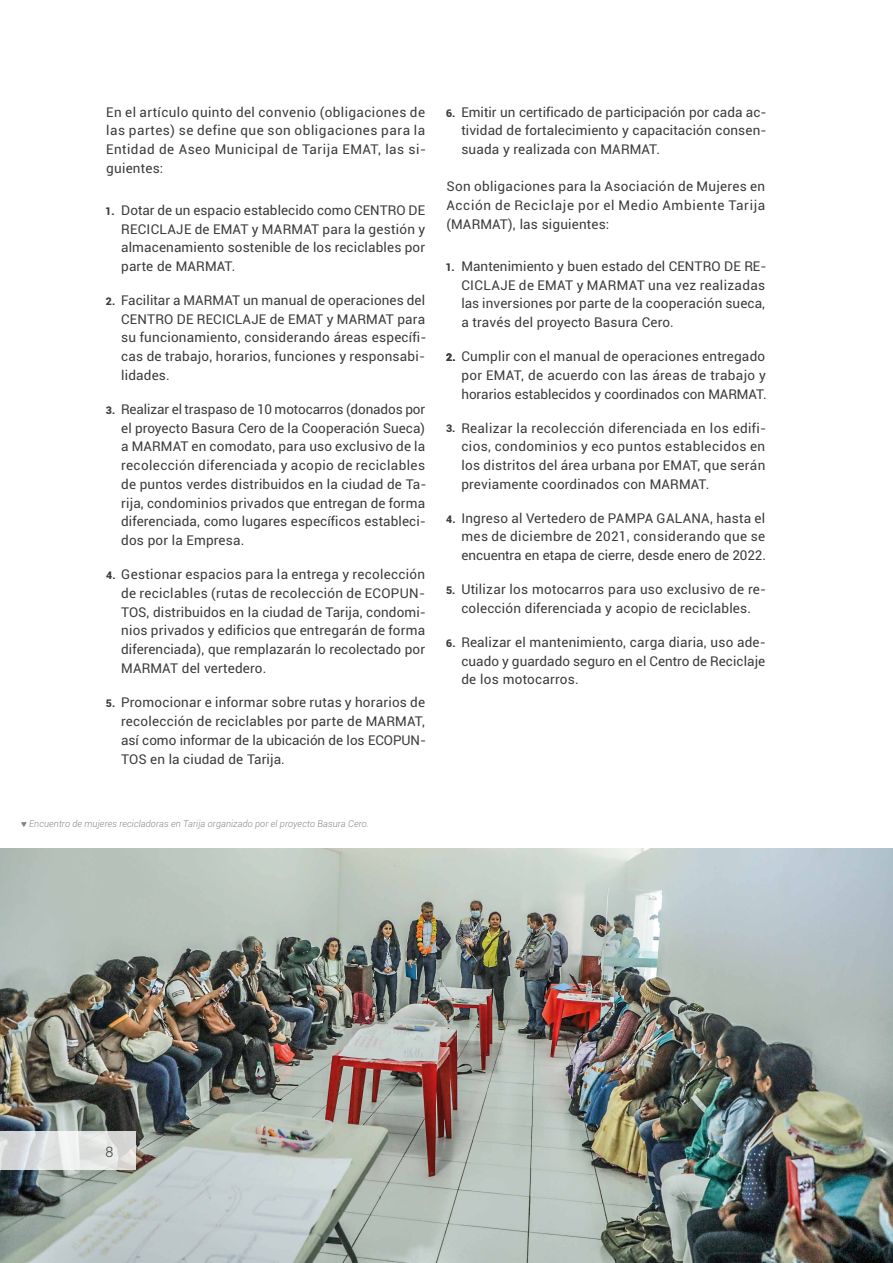
<style>
.page{position:relative;width:893px;height:1263px;background:#fff}
.page>*{position:absolute;margin:0;border:0;box-sizing:border-box;transform-origin:0 0}
.t1{font:300 14.25px "Roboto";color:#3c3c3b}
.t2{font:13.5px/18.8px "Roboto";letter-spacing:.015em;color:#3c3c3b;text-align:justify}
.t3{font:900 10.5px "Roboto";color:#3c3c3b}
.t4{font:italic 300 9.45px "Roboto";letter-spacing:.01em;color:#868686;scale:.95 1}
.s1{font-size:9px}
</style>
<div class="page">
<img style="left:0;top:848px;width:893px;height:415px">
<svg style="left:21px;top:822px;width:6px;height:5px"></svg>
<svg style="left:0;top:1132px;width:135px;height:38px;background:#dee1e0"></svg>
<p class="t2" style="left:106px;top:102px;width:321px">En el artículo quinto del convenio (obligaciones de las partes) se define que son obligaciones para la Entidad de Aseo Municipal de Tarija EMAT, las si&shy;guientes:</p>
<p class="t2" style="left:121px;top:200px;width:305px">Dotar de un espacio establecido como CENTRO DE RECICLAJE de EMAT y MARMAT para la gestión y almacenamiento sostenible de los reciclables por parte de MARMAT.</p>
<p class="t2" style="left:121px;top:290px;width:307px">Facilitar a MARMAT un manual de operaciones del CENTRO DE RECICLAJE de EMAT y MARMAT para su funcionamiento, considerando áreas específi&shy;cas de trabajo, horarios, funciones y responsabi&shy;lidades.</p>
<p class="t2" style="left:121px;top:399px;width:307px">Realizar el traspaso de 10 motocarros (donados por el proyecto Basura Cero de la Cooperación Sueca) a MARMAT en comodato, para uso exclusivo de la recolección diferenciada y acopio de reciclables de puntos verdes distribuidos en la ciudad de Ta&shy;rija, condominios privados que entregan de forma diferenciada, como lugares específicos estableci&shy;dos por la Empresa.</p>
<p class="t2" style="left:121px;top:564px;width:306px">Gestionar espacios para la entrega y recolección de reciclables (rutas de recolección de ECOPUN-TOS, distribuidos en la ciudad de Tarija, condomi&shy;nios privados y edificios que entregarán de forma diferenciada), que remplazarán lo recolectado por MARMAT del vertedero.</p>
<p class="t2" style="left:121px;top:693px;width:306px">Promocionar e informar sobre rutas y horarios de recolección de reciclables por parte de MARMAT, así como informar de la ubicación de los ECOPUN-TOS en la ciudad de Tarija.</p>
<p class="t3" style="left:105px;top:204px;width:11px">1.</p>
<p class="t3" style="left:106px;top:294px;width:11px">2.</p>
<p class="t3" style="left:106px;top:403px;width:11px">3.</p>
<p class="t3" style="left:106px;top:568px;width:11px">4.</p>
<p class="t3" style="left:106px;top:696px;width:11px">5.</p>
<p class="t2" style="left:461px;top:102px;width:307px">Emitir un certificado de participación por cada ac&shy;tividad de fortalecimiento y capacitación consen&shy;suada y realizada con MARMAT.</p>
<p class="t3" style="left:446px;top:105px;width:11px">6.</p>
<p class="t2" style="left:446px;top:177px;width:320px">Son obligaciones para la Asociación de Mujeres en Acción de Reciclaje por el Medio Ambiente Tarija (MARMAT), las siguientes:</p>
<p class="t2" style="left:461px;top:256px;width:307px">Mantenimiento y buen estado del CENTRO DE RE-CICLAJE de EMAT y MARMAT una vez realizadas las inversiones por parte de la cooperación sueca, a través del proyecto Basura Cero.</p>
<p class="t2" style="left:461px;top:346px;width:307px">Cumplir con el manual de operaciones entregado por EMAT, de acuerdo con las áreas de trabajo y horarios establecidos y coordinados con MARMAT.</p>
<p class="t2" style="left:461px;top:418px;width:306px">Realizar la recolección diferenciada en los edifi&shy;cios, condominios y eco puntos establecidos en los distritos del área urbana por EMAT, que serán previamente coordinados con MARMAT.</p>
<p class="t2" style="left:461px;top:508px;width:306px">Ingreso al Vertedero de PAMPA GALANA, hasta el mes de diciembre de 2021, considerando que se encuentra en etapa de cierre, desde enero de 2022.</p>
<p class="t2" style="left:461px;top:579px;width:306px">Utilizar los motocarros para uso exclusivo de re&shy;colección diferenciada y acopio de reciclables.</p>
<p class="t2" style="left:461px;top:632px;width:306px">Realizar el mantenimiento, carga diaria, uso ade&shy;cuado y guardado seguro en el Centro de Reciclaje de los motocarros.</p>
<p class="t3" style="left:445px;top:260px;width:11px">1.</p>
<p class="t3" style="left:446px;top:350px;width:11px">2.</p>
<p class="t3" style="left:446px;top:421px;width:11px">3.</p>
<p class="t3" style="left:446px;top:511px;width:11px">4.</p>
<p class="t3" style="left:446px;top:583px;width:11px">5.</p>
<p class="t3" style="left:446px;top:636px;width:11px">6.</p>
<p class="t4" style="left:29px;top:817px;width:359px">Encuentro de mujeres recicladoras en Tarija organizado por el proyecto Basura Cero<span class="s1">.</span></p>
<p class="t1" style="left:106px;top:1142px;width:9px">8</p>
</div>
